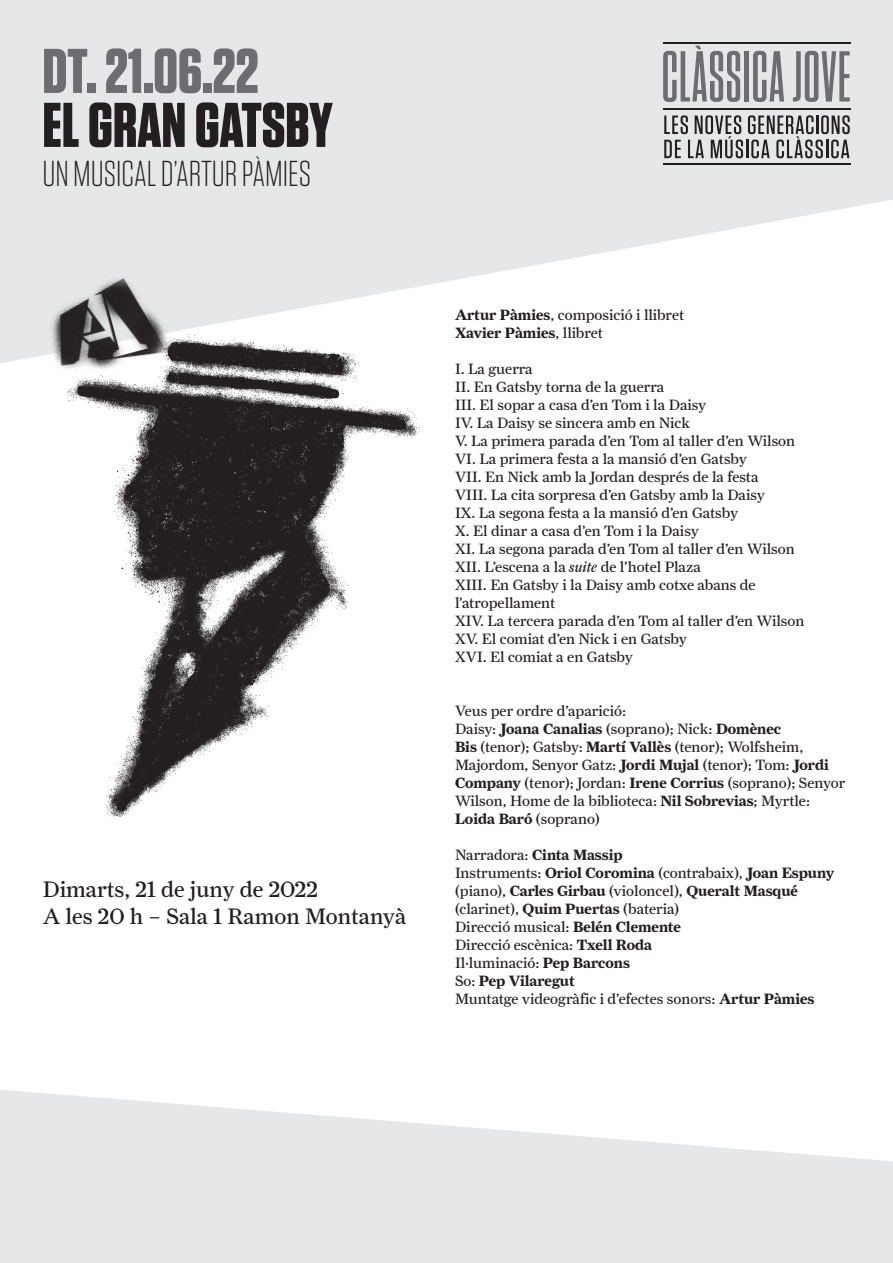
<style>
.page{position:relative;width:893px;height:1263px;background:#fff}
.page>*{position:absolute;margin:0;border:0;box-sizing:border-box;transform-origin:0 0}
.t1{font:700 63px "Tungsten";color:#231f20}
.t2{font:700 63px "Tungsten";color:#6c6d70}
.t3{font:300 36px "Tungsten";color:#231f20}
.t4{font:22.5px/27px "Farnham Display";color:#231f20}
.t5{font:15px/18px "Farnham Display";color:#231f20}
.s1{font-weight:700}
.s2{font-style:italic}
</style>
<div class="page">
<svg style="left:0;top:0;width:893px;height:363px;fill:#e6e7e9"></svg>
<svg style="left:0;top:1090px;width:893px;height:173px;fill:#e6e7e9"></svg>
<svg style="left:663px;top:46px;width:77px;height:56px;background:#abacaf"></svg>
<div style="left:744px;top:51px;width:5px;height:51px;background:#6c6d70"></div>
<svg style="left:753px;top:51px;width:31px;height:51px;background:#a2a3a6"></svg>
<svg style="left:793px;top:51px;width:57px;height:51px;background:#a9aaac"></svg>
<svg style="left:664px;top:115px;width:186px;height:43px;background:#a1a1a2"></svg>
<hr style="left:663px;top:109px;width:187px;height:1px;background:#231f20">
<hr style="left:663px;top:43px;width:187px;height:1px;background:#231f20">
<hr style="left:663px;top:163px;width:187px;height:2px;background:#231f20">
<img style="left:67px;top:298px;width:363px;height:520px">
<img style="left:36px;top:262px;width:141px;height:126px">
<h1 class="t2" style="left:43px;top:37px;width:218px">DT. 21.06.22</h1>
<h1 class="t1" style="left:43px;top:91px;width:291px">EL GRAN GATSBY</h1>
<h2 class="t3" style="left:43px;top:155px;width:270px">UN MUSICAL D’ARTUR PÀMIES</h2>
<h3 class="t4" style="left:43px;top:875px;width:365px">Dimarts, 21 de juny de 2022<br>A les 20 h – Sala 1 Ramon Montanyà</h3>
<p class="t5" style="left:455px;top:306px;width:231px"><span class="s1">Artur Pàmies</span>, composició i llibret<br><span class="s1">Xavier Pàmies</span>, llibret</p>
<p class="t5" style="left:455px;top:360px;width:351px">I. La guerra<br>II. En Gatsby torna de la guerra<br>III. El sopar a casa d’en Tom i la Daisy<br>IV. La Daisy se sincera amb en Nick<br>V. La primera parada d’en Tom al taller d’en Wilson VI. La primera festa a la mansió d’en Gatsby<br>VII. En Nick amb la Jordan després de la festa<br>VIII. La cita sorpresa d’en Gatsby amb la Daisy<br>IX. La segona festa a la mansió d’en Gatsby<br>X. El dinar a casa d’en Tom i la Daisy<br>XI. La segona parada d’en Tom al taller d’en Wilson XII. L’escena a la <span class="s2">suite</span> de l’hotel Plaza<br>XIII. En Gatsby i la Daisy amb cotxe abans de l’atropellament<br>XIV. La tercera parada d’en Tom al taller d’en Wilson XV. El comiat d’en Nick i en Gatsby<br>XVI. El comiat a en Gatsby</p>
<p class="t5" style="left:455px;top:702px;width:392px">Veus per ordre d’aparició:<br>Daisy: <span class="s1">Joana Canalias</span> (soprano); Nick: <span class="s1">Domènec<br>Bis</span> (tenor); Gatsby: <span class="s1">Martí Vallès</span> (tenor); Wolfsheim, Majordom, Senyor Gatz: <span class="s1">Jordi Mujal</span> (tenor); Tom: <span class="s1">Jordi Company</span> (tenor); Jordan: <span class="s1">Irene Corrius</span> (soprano); Senyor Wilson, Home de la biblioteca: <span class="s1">Nil Sobrevias</span>; Myrtle:<br><span class="s1">Loida Baró</span> (soprano)</p>
<p class="t5" style="left:455px;top:846px;width:381px">Narradora: <span class="s1">Cinta Massip<br></span>Instruments: <span class="s1">Oriol Coromina</span> (contrabaix), <span class="s1">Joan Espuny </span>(piano), <span class="s1">Carles Girbau</span> (violoncel), <span class="s1">Queralt Masqué </span>(clarinet), <span class="s1">Quim Puertas</span> (bateria)<br>Direcció musical: <span class="s1">Belén Clemente<br></span>Direcció escènica: <span class="s1">Txell Roda<br></span>Il·luminació: <span class="s1">Pep Barcons<br></span>So: <span class="s1">Pep Vilaregut<br></span>Muntatge videogràfic i d’efectes sonors: <span class="s1">Artur Pàmies</span></p>
</div>
